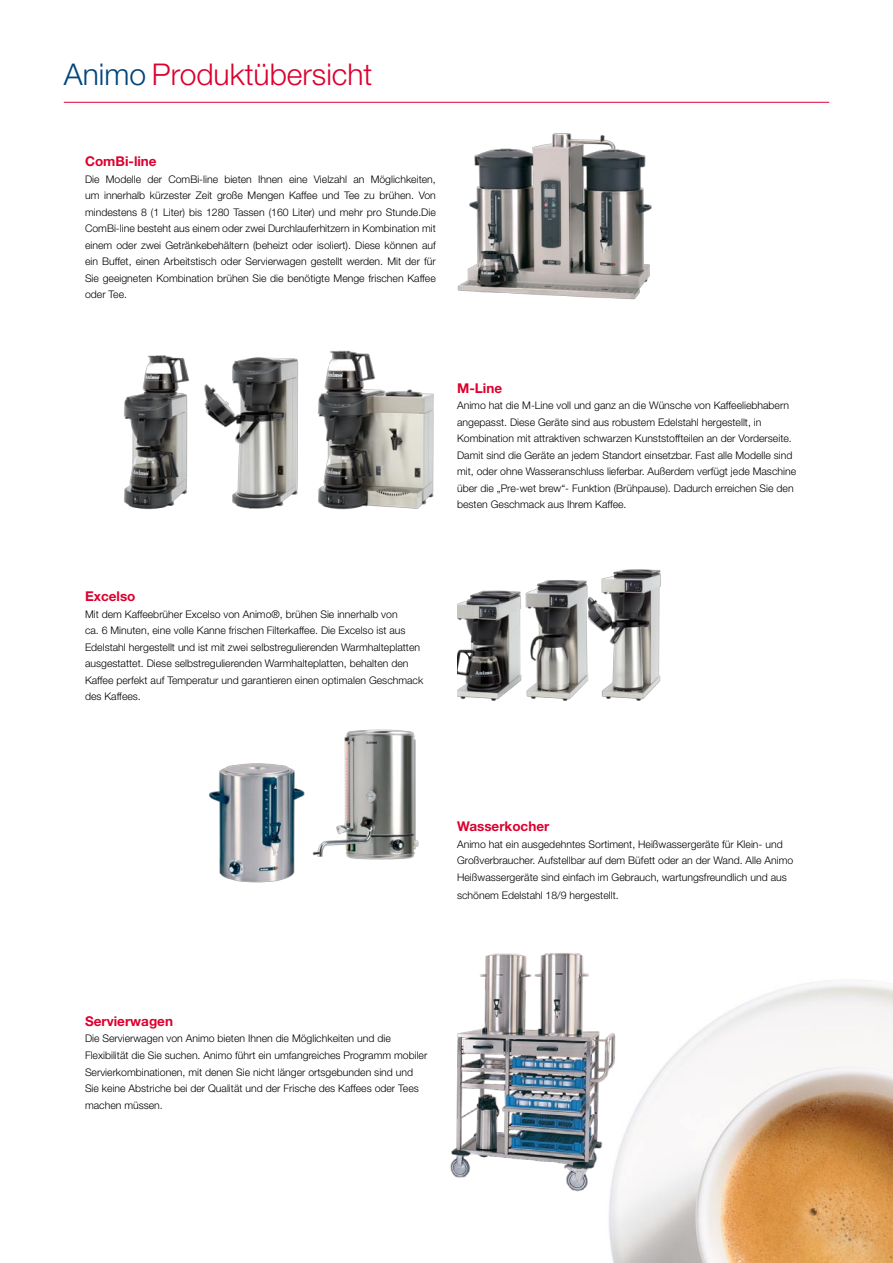
<style>
.page{position:relative;width:893px;height:1263px;background:#fff}
.page>*{position:absolute;margin:0;border:0;box-sizing:border-box;transform-origin:0 0}
.Normaal{font:300 30px "Helvetica Neue LT Std";color:#dc002e}
.t1{font:700 13.5px "Helvetica Neue LT Std";color:#dc002e}
.t2{font:300 10.5px/16.5px "Helvetica Neue LT Std";color:#000}
.s1{color:#00457d}
</style>
<div class="page">
<img style="left:609px;top:981px;width:284px;height:282px">
<hr style="left:64px;top:102px;width:765px;height:1px;background:#dc002e">
<img style="left:450px;top:953px;width:167px;height:242px">
<img style="left:457px;top:133px;width:195px;height:167px">
<img style="left:124px;top:355px;width:65px;height:155px">
<img style="left:204px;top:357px;width:95px;height:152px">
<img style="left:317px;top:350px;width:117px;height:160px">
<img style="left:457px;top:569px;width:204px;height:132px">
<img style="left:209px;top:763px;width:91px;height:120px">
<img style="left:300px;top:729px;width:119px;height:131px">
<p class="Normaal" style="left:64px;top:56px;width:310px"><span class="s1">Animo</span> Produktübersicht</p>
<p class="t1" style="left:85px;top:153px;width:73px">ComBi-line</p>
<p class="t2" style="left:85px;top:171px;width:352px;text-align:justify">Die Modelle der ComBi-line bieten Ihnen eine Vielzahl an Möglichkeiten, um innerhalb kürzester Zeit große Mengen Kaffee und Tee zu brühen. Von mindestens 8 (1 Liter) bis 1280 Tassen (160 Liter) und mehr pro Stunde.Die ComBi-line besteht aus einem oder zwei Durchlauferhitzern in Kombination mit einem oder zwei Getränkebehältern (beheizt oder isoliert). Diese können auf ein Buffet, einen Arbeitstisch oder Servierwagen gestellt werden. Mit der für Sie geeigneten Kombination brühen Sie die benötigte Menge frischen Kaffee oder Tee.</p>
<p class="t1" style="left:85px;top:588px;width:52px">Excelso</p>
<p class="t2" style="left:85px;top:605px;width:340px">Mit dem Kaffeebrüher Excelso von Animo®, brühen Sie innerhalb von<br>ca. 6 Minuten, eine volle Kanne frischen Filterkaffee. Die Excelso ist aus Edelstahl hergestellt und ist mit zwei selbstregulierenden Warmhalteplatten ausgestattet. Diese selbstregulierenden Warmhalteplatten, behalten den Kaffee perfekt auf Temperatur und garantieren einen optimalen Geschmack des Kaffees.</p>
<p class="t1" style="left:457px;top:379px;width:46px">M-Line</p>
<p class="t2" style="left:457px;top:397px;width:340px">Animo hat die M-Line voll und ganz an die Wünsche von Kaffeeliebhabern angepasst. Diese Geräte sind aus robustem Edelstahl hergestellt, in Kombination mit attraktiven schwarzen Kunststoffteilen an der Vorderseite.<br>Damit sind die Geräte an jedem Standort einsetzbar. Fast alle Modelle sind mit, oder ohne Wasseranschluss lieferbar. Außerdem verfügt jede Maschine über die „Pre-wet brew“- Funktion (Brühpause). Dadurch erreichen Sie den besten Geschmack aus Ihrem Kaffee.</p>
<p class="t1" style="left:457px;top:818px;width:94px">Wasserkocher</p>
<p class="t2" style="left:457px;top:835px;width:338px">Animo hat ein ausgedehntes Sortiment, Heißwassergeräte für Klein- und<br>Großverbraucher. Aufstellbar auf dem Büfett oder an der Wand. Alle Animo<br>Heißwassergeräte sind einfach im Gebrauch, wartungsfreundlich und aus</p>
<p class="t2" style="left:457px;top:886px;width:163px">schönem Edelstahl 18/9 hergestellt.</p>
<p class="t1" style="left:85px;top:1013px;width:90px">Servierwagen</p>
<p class="t2" style="left:85px;top:1030px;width:344px">Die Servierwagen von Animo bieten Ihnen die Möglichkeiten und die Flexibilität die Sie suchen. Animo führt ein umfangreiches Programm mobiler Servierkombinationen, mit denen Sie nicht länger ortsgebunden sind und Sie keine Abstriche bei der Qualität und der Frische des Kaffees oder Tees machen müssen.</p>
</div>
